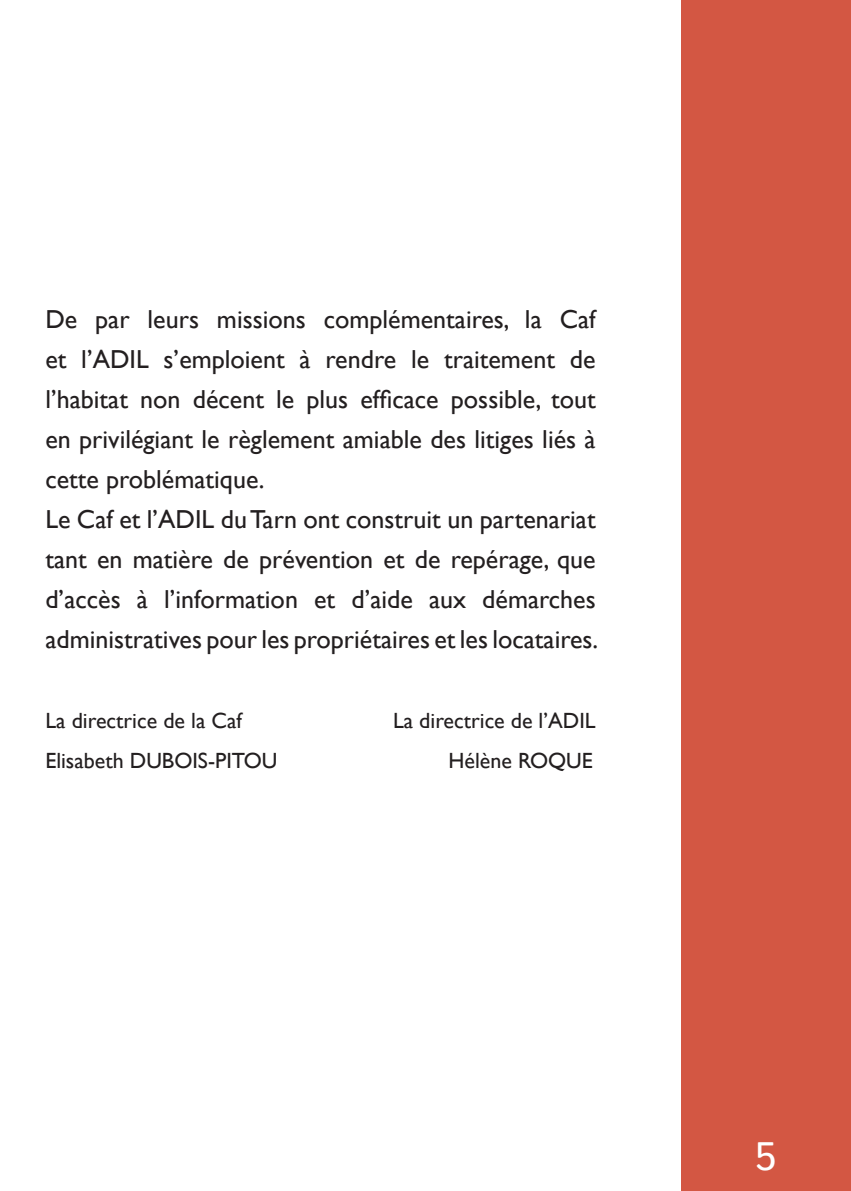
<style>
.page{position:relative;width:851px;height:1191px;background:#fff}
.page>*{position:absolute;margin:0;border:0;box-sizing:border-box;transform-origin:0 0}
.t1{font:40px "Istok";color:#fff}
.t2{font:26px/40px "Gill Sans";color:#231f20}
.t3{font:22px "Gill Sans";color:#231f20}
</style>
<div class="page">
<div style="left:680px;top:0;width:170px;height:1191px;background:#d35743"></div>
<p class="t2" style="left:45px;top:299px;width:554px">De par leurs missions complémentaires, la Caf et l’ADIL s’emploient à rendre le traitement de l’habitat non décent le plus efficace possible, tout en privilégiant le règlement amiable des litiges liés à cette problématique.<br>Le Caf et l’ADIL du Tarn ont construit un partenariat tant en matière de prévention et de repérage, que d’accès à l’information et d’aide aux démarches administratives pour les propriétaires et les locataires.</p>
<p class="t3" style="left:45px;top:707px;width:198px">La directrice de la Caf</p>
<p class="t3" style="left:393px;top:707px;width:204px">La directrice de l’ADIL</p>
<p class="t3" style="left:45px;top:747px;width:233px">Elisabeth DUBOIS-PITOU</p>
<p class="t3" style="left:448px;top:747px;width:146px">Hélène ROQUE</p>
<h1 class="t1" style="left:755px;top:1130px;width:23px">5</h1>
</div>
